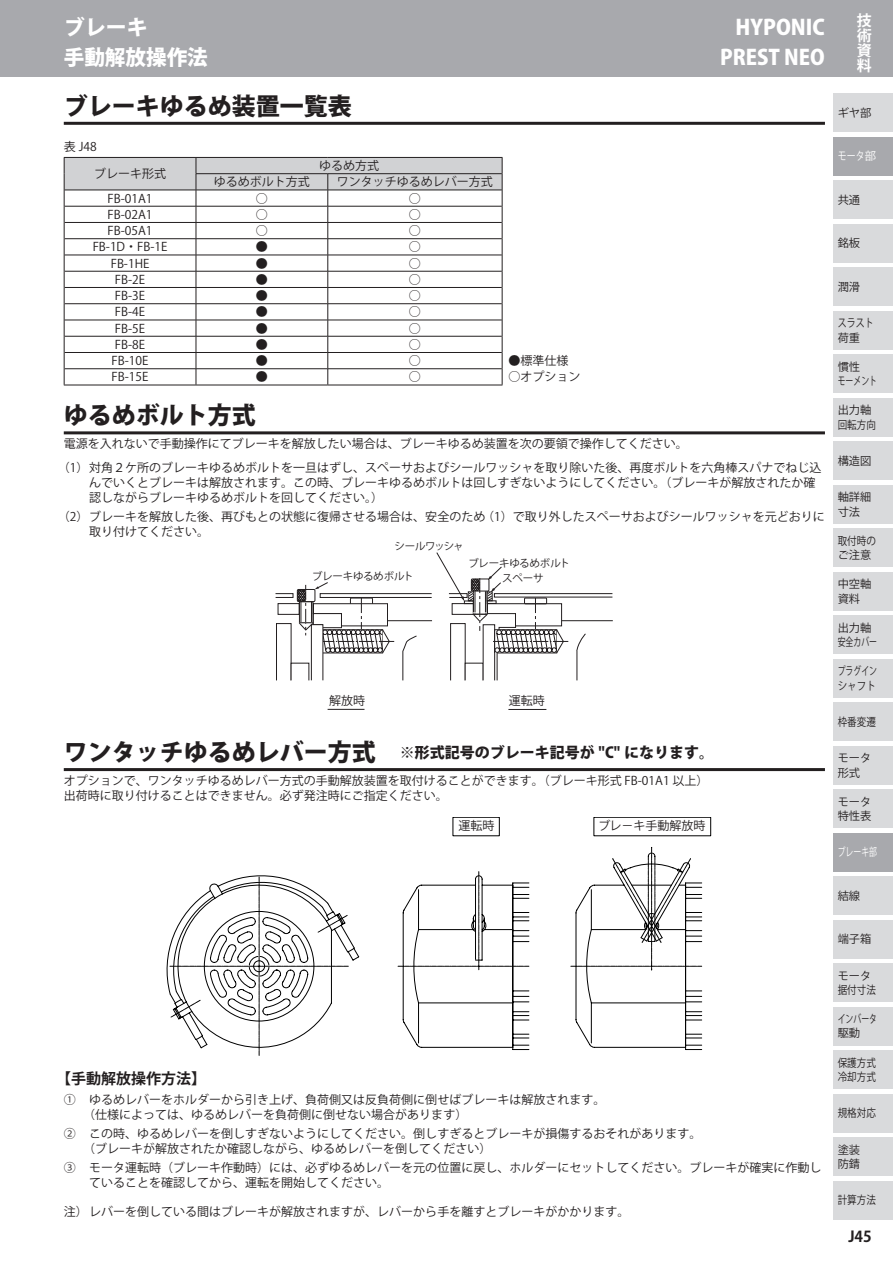
<style>
.page{position:relative;width:893px;height:1263px;background:#fff}
.page>*{position:absolute;margin:0;border:0;box-sizing:border-box;transform-origin:0 0}
.t1{font:800 24px "Koz Go Pro";color:#231f20}
.t2{font:800 21px/29.7px "Koz Go Pro";color:#fff}
.t3{font:800 15px "Koz Go Pro";color:#231f20}
.t4{font:700 15px "Koz Go Pro";color:#231f20}
.t5{font:700 15px/15px "Koz Go Pro";color:#fff;text-align:justify}
.t6{font:12px/15px "Koz Go Pro";color:#231f20}
.t7{font:12px "Koz Go Pro Regular 90 msp RKSJ H";color:#231f20}
.t8{font:11.25px/14.2px "Koz Go Pro";color:#231f20}
.t9{font:11.25px/14.2px "Koz Go Pro";color:#231f20;scale:.85 1}
.t10{font:11.25px/14.2px "Koz Go Pro";color:#231f20;scale:.7 1}
.t11{font:11.25px/14.2px "Koz Go Pro";color:#231f20;scale:.8 1}
.t12{font:11.25px "Koz Go Pro";color:#fff;scale:.7 1}
.t13{font:11.25px "Koz Go Pro";color:#fff;scale:.8 1}
.t14{font:10.5px/15px "Koz Go Pro Regular 90 msp RKSJ H";letter-spacing:-.02em;color:#231f20}
.t15{font:10.5px "Koz Go Pro Regular 90 msp RKSJ H";letter-spacing:-.075em;color:#231f20}
.s1{font-size:24px}
</style>
<div class="page">
<div style="left:833px;top:94px;width:60px;height:38px;background:#d9dadc"></div>
<div style="left:833px;top:181px;width:60px;height:38px;background:#d9dadc"></div>
<div style="left:833px;top:224px;width:60px;height:38px;background:#d9dadc"></div>
<div style="left:833px;top:267px;width:60px;height:39px;background:#d9dadc"></div>
<div style="left:833px;top:311px;width:60px;height:38px;background:#d9dadc"></div>
<div style="left:833px;top:354px;width:60px;height:39px;background:#d9dadc"></div>
<div style="left:833px;top:398px;width:60px;height:38px;background:#d9dadc"></div>
<div style="left:833px;top:441px;width:60px;height:39px;background:#d9dadc"></div>
<div style="left:833px;top:485px;width:60px;height:38px;background:#d9dadc"></div>
<div style="left:833px;top:528px;width:60px;height:39px;background:#d9dadc"></div>
<div style="left:833px;top:572px;width:60px;height:38px;background:#d9dadc"></div>
<div style="left:833px;top:615px;width:60px;height:39px;background:#d9dadc"></div>
<div style="left:833px;top:659px;width:60px;height:38px;background:#d9dadc"></div>
<div style="left:833px;top:702px;width:60px;height:39px;background:#d9dadc"></div>
<div style="left:833px;top:746px;width:60px;height:38px;background:#d9dadc"></div>
<div style="left:833px;top:876px;width:60px;height:39px;background:#d9dadc"></div>
<div style="left:833px;top:1094px;width:60px;height:38px;background:#d9dadc"></div>
<div style="left:833px;top:1137px;width:60px;height:39px;background:#d9dadc"></div>
<div style="left:833px;top:1181px;width:60px;height:38px;background:#d9dadc"></div>
<div style="left:833px;top:920px;width:60px;height:38px;background:#d9dadc"></div>
<div style="left:833px;top:789px;width:60px;height:39px;background:#d9dadc"></div>
<div style="left:833px;top:1007px;width:60px;height:38px;background:#d9dadc"></div>
<div style="left:833px;top:963px;width:60px;height:39px;background:#d9dadc"></div>
<div style="left:833px;top:1050px;width:60px;height:39px;background:#d9dadc"></div>
<div style="left:833px;top:137px;width:60px;height:38px;background:#a8a9ad"></div>
<div style="left:833px;top:833px;width:60px;height:38px;background:#a8a9ad"></div>
<div style="left:0;top:0;width:893px;height:77px;background:#a8a9ad"></div>
<hr style="left:64px;top:122px;width:761px;height:3px;background:#231f20">
<hr style="left:64px;top:431px;width:761px;height:3px;background:#231f20">
<hr style="left:64px;top:768px;width:761px;height:3px;background:#231f20">
<svg style="left:64px;top:157px;width:439px;height:228px"></svg>
<hr style="left:64px;top:385px;width:132px;height:1px;background:#231f20">
<hr style="left:196px;top:385px;width:132px;height:1px;background:#231f20">
<hr style="left:328px;top:385px;width:174px;height:1px;background:#231f20">
<hr style="left:65px;top:336px;width:131px;height:1px;background:#231f20">
<hr style="left:196px;top:336px;width:132px;height:1px;background:#231f20">
<hr style="left:328px;top:336px;width:174px;height:1px;background:#231f20">
<hr style="left:65px;top:352px;width:131px;height:1px;background:#231f20">
<hr style="left:196px;top:352px;width:132px;height:1px;background:#231f20">
<hr style="left:328px;top:352px;width:174px;height:1px;background:#231f20">
<hr style="left:65px;top:368px;width:131px;height:1px;background:#231f20">
<hr style="left:196px;top:368px;width:132px;height:1px;background:#231f20">
<hr style="left:328px;top:368px;width:174px;height:1px;background:#231f20">
<div style="left:275px;top:593px;width:18px;height:5px;border:1px solid #231f20"></div>
<div style="left:276px;top:623px;width:16px;height:58px;border:1px solid #231f20"></div>
<div style="left:278px;top:603px;width:22px;height:12px;border:1px solid #231f20"></div>
<svg style="left:297px;top:552px;width:316px;height:129px"></svg>
<hr style="left:328px;top:709px;width:36px;height:1px;background:#231f20">
<hr style="left:508px;top:709px;width:38px;height:1px;background:#231f20">
<svg style="left:167px;top:871px;width:535px;height:179px"></svg>
<svg style="left:453px;top:817px;width:258px;height:19px"></svg>
<svg style="left:612px;top:847px;width:80px;height:124px"></svg>
<h2 class="t2" style="left:64px;top:14px;width:146px">ブレーキ<br>手動解放操作法</h2>
<h2 class="t2" style="left:720px;top:14px;width:106px;text-align:right">HYPONIC<br>PREST NEO</h2>
<h1 class="t1" style="left:64px;top:90px;width:289px">ブレーキゆるめ装置一覧表</h1>
<p class="t6" style="left:64px;top:140px;width:34px">表 J48</p>
<p class="t6" style="left:94px;top:167px;width:73px">ブレーキ形式</p>
<p class="t6" style="left:319px;top:159px;width:61px">ゆるめ方式</p>
<p class="t6" style="left:214px;top:175px;width:97px">ゆるめボルト方式</p>
<p class="t6" style="left:337px;top:175px;width:158px">ワンタッチゆるめレバー方式</p>
<p class="t6" style="left:108px;top:191px;width:46px">FB-01A1</p>
<p class="t6" style="left:256px;top:191px;width:13px">○</p>
<p class="t6" style="left:409px;top:191px;width:13px">○</p>
<p class="t6" style="left:108px;top:207px;width:46px">FB-02A1</p>
<p class="t6" style="left:256px;top:207px;width:13px">○</p>
<p class="t6" style="left:409px;top:207px;width:13px">○</p>
<p class="t6" style="left:108px;top:224px;width:46px">FB-05A1</p>
<p class="t6" style="left:256px;top:224px;width:13px">○</p>
<p class="t6" style="left:409px;top:224px;width:13px">○</p>
<p class="t6" style="left:93px;top:240px;width:76px">FB-1D・FB-1E</p>
<p class="t6" style="left:256px;top:240px;width:13px">●</p>
<p class="t6" style="left:409px;top:240px;width:13px">○</p>
<p class="t6" style="left:111px;top:256px;width:40px">FB-1HE</p>
<p class="t6" style="left:256px;top:256px;width:13px">●</p>
<p class="t6" style="left:409px;top:256px;width:13px">○</p>
<p class="t6" style="left:115px;top:272px;width:32px">FB-2E</p>
<p class="t6" style="left:256px;top:272px;width:13px">●</p>
<p class="t6" style="left:409px;top:272px;width:13px">○</p>
<p class="t6" style="left:115px;top:289px;width:32px">FB-3E</p>
<p class="t6" style="left:256px;top:289px;width:13px">●</p>
<p class="t6" style="left:409px;top:289px;width:13px">○</p>
<p class="t6" style="left:115px;top:305px;width:32px">FB-4E</p>
<p class="t6" style="left:256px;top:305px;width:13px">●</p>
<p class="t6" style="left:409px;top:305px;width:13px">○</p>
<p class="t6" style="left:115px;top:321px;width:32px">FB-5E</p>
<p class="t6" style="left:256px;top:321px;width:13px">●</p>
<p class="t6" style="left:409px;top:321px;width:13px">○</p>
<p class="t6" style="left:115px;top:337px;width:32px">FB-8E</p>
<p class="t6" style="left:256px;top:337px;width:13px">●</p>
<p class="t6" style="left:409px;top:337px;width:13px">○</p>
<p class="t6" style="left:112px;top:354px;width:38px">FB-10E</p>
<p class="t6" style="left:256px;top:354px;width:13px">●</p>
<p class="t6" style="left:409px;top:354px;width:13px">○</p>
<p class="t6" style="left:508px;top:354px;width:61px">●標準仕様</p>
<p class="t6" style="left:112px;top:370px;width:38px">FB-15E</p>
<p class="t6" style="left:256px;top:370px;width:13px">●</p>
<p class="t6" style="left:409px;top:370px;width:13px">○</p>
<p class="t6" style="left:508px;top:370px;width:73px">○オプション</p>
<h1 class="t1" style="left:64px;top:400px;width:193px">ゆるめボルト方式</h1>
<p class="t6" style="left:58px;top:432px;width:765px;line-height:23.5px;text-indent:6px">電源を入れないで手動操作にてブレーキを解放したい場合は、ブレーキゆるめ装置を次の要領で操作してください。<br>（1） 対角２ケ所のブレーキゆるめボルトを一旦はずし、スペーサおよびシールワッシャを取り除いた後、再度ボルトを六角棒スパナでねじ込</p>
<p class="t6" style="left:89px;top:475px;width:728px">んでいくとブレーキは解放されます。この時、ブレーキゆるめボルトは回しすぎないようにしてください。（ブレーキが解放されたか確認しながらブレーキゆるめボルトを回してください。）</p>
<p class="t6" style="left:89px;top:509px;width:737px;text-indent:-32px">（2） ブレーキを解放した後、再びもとの状態に復帰させる場合は、安全のため（1）で取り外したスペーサおよびシールワッシャを元どおりに取り付けてください。</p>
<p class="t14" style="left:312px;top:568px;width:103px">ブレーキゆるめボルト</p>
<p class="t15" style="left:395px;top:539px;width:70px">シールワッシャ</p>
<p class="t14" style="left:502px;top:556px;width:69px;text-indent:-34px">ブレーキゆるめボルトスペーサ</p>
<p class="t7" style="left:329px;top:692px;width:37px">解放時</p>
<p class="t7" style="left:509px;top:692px;width:37px">運転時</p>
<p class="t3" style="left:64px;top:742px;width:652px"><span class="s1">ワンタッチゆるめレバー方式　</span>※形式記号のブレーキ記号が "C" になります。</p>
<p class="t6" style="left:64px;top:773px;width:646px">オプションで、ワンタッチゆるめレバー方式の手動解放装置を取付けることができます。（ブレーキ形式 FB-01A1 以上）出荷時に取り付けることはできません。必ず発注時にご指定ください。</p>
<p class="t7" style="left:459px;top:818px;width:37px">運転時</p>
<p class="t7" style="left:598px;top:818px;width:109px">ブレ－キ手動解放時</p>
<p class="t4" style="left:56px;top:1069px;width:151px">【手動解放操作方法】</p>
<p class="t6" style="left:83px;top:1092px;width:524px;text-indent:-20px">① ゆるめレバーをホルダーから引き上げ、負荷側又は反負荷側に倒せばブレーキは解放されます。（仕様によっては、ゆるめレバーを負荷側に倒せない場合があります）</p>
<p class="t6" style="left:83px;top:1126px;width:620px;text-indent:-20px">② この時、ゆるめレバーを倒しすぎないようにしてください。倒しすぎるとブレーキが損傷するおそれがあります。（ブレーキが解放されたか確認しながら、ゆるめレバーを倒してください）</p>
<p class="t6" style="left:89px;top:1160px;width:734px;text-indent:-26px">③ モータ運転時（ブレーキ作動時）には、必ずゆるめレバーを元の位置に戻し、ホルダーにセットしてください。ブレーキが確実に作動していることを確認してから、運転を開始してください。</p>
<p class="t6" style="left:64px;top:1204px;width:567px">注） レバーを倒している間はブレーキが解放されますが、レバーから手を離すとブレーキがかかります。</p>
<p class="t5" style="left:857px;top:14px;width:16px">技術資料</p>
<p class="t8" style="left:838px;top:106px;width:35px">ギヤ部</p>
<p class="t13" style="left:838px;top:149px;width:49px">モータ部</p>
<p class="t8" style="left:838px;top:193px;width:24px">共通</p>
<p class="t8" style="left:838px;top:236px;width:24px">銘板</p>
<p class="t8" style="left:838px;top:280px;width:24px">潤滑</p>
<p class="t11" style="left:838px;top:316px;width:46px">スラスト荷重</p>
<p class="t8" style="left:838px;top:360px;width:41px">慣性<br>モーメント</p>
<p class="t8" style="left:838px;top:403px;width:40px">出力軸回転方向</p>
<p class="t8" style="left:838px;top:454px;width:35px">構造図</p>
<p class="t8" style="left:838px;top:490px;width:35px">軸詳細寸法</p>
<p class="t9" style="left:838px;top:534px;width:46px">取付時のご注意</p>
<p class="t8" style="left:838px;top:577px;width:35px">中空軸資料</p>
<p class="t8" style="left:838px;top:621px;width:41px">出力軸安全カバー</p>
<p class="t10" style="left:838px;top:664px;width:58px">プラグインシャフト</p>
<p class="t9" style="left:838px;top:715px;width:46px">枠番変遷</p>
<p class="t8" style="left:838px;top:751px;width:35px">モータ形式</p>
<p class="t8" style="left:838px;top:795px;width:35px">モータ特性表</p>
<p class="t12" style="left:838px;top:845px;width:58px">ブレーキ部</p>
<p class="t8" style="left:838px;top:889px;width:24px">結線</p>
<p class="t8" style="left:838px;top:932px;width:35px">端子箱</p>
<p class="t8" style="left:838px;top:969px;width:40px">モータ据付寸法</p>
<p class="t10" style="left:838px;top:1012px;width:58px">インバータ駆動</p>
<p class="t9" style="left:838px;top:1056px;width:46px">保護方式冷却方式</p>
<p class="t9" style="left:838px;top:1106px;width:46px">規格対応</p>
<p class="t8" style="left:838px;top:1143px;width:24px">塗装防錆</p>
<p class="t9" style="left:838px;top:1193px;width:46px">計算方法</p>
<p class="t4" style="left:848px;top:1227px;width:25px">J45</p>
</div>
